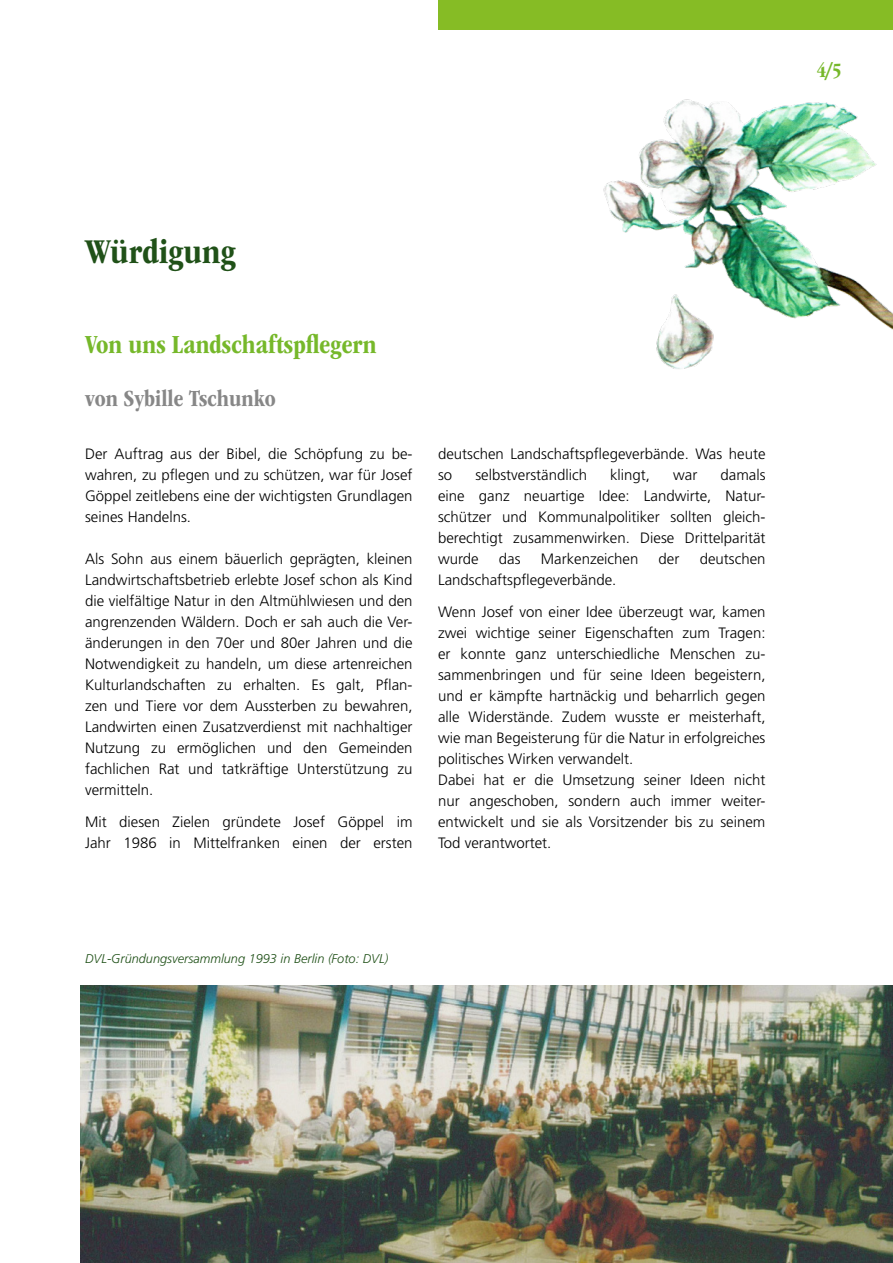
<style>
.page{position:relative;width:893px;height:1263px;background:#fff}
.page>*{position:absolute;margin:0;border:0;box-sizing:border-box;transform-origin:0 0}
.t1{font:700 condensed 36px "ITC Garamond Std";color:#205118}
.H2{font:700 condensed 27px "ITC Garamond Std";color:#76b82a}
.H3{font:700 condensed 24px "ITC Garamond Std";color:#878787}
.t2{font:700 condensed 21px "ITC Garamond Std";color:#76b82a}
.LT_2-Sp{font:300 15px/21px "Frutiger LT Std";color:#000;text-align:justify}
.BU_-_grün_1sp{font:italic 300 12.75px "Frutiger LT Std";color:#205118}
</style>
<div class="page">
<div style="left:438px;top:0;width:455px;height:30px;background:#86bc25"></div>
<img style="left:81px;top:986px;width:812px;height:277px">
<img style="left:603px;top:99px;width:290px;height:270px">
<h3 class="t2" style="left:817px;top:58px;width:27px">4/5</h3>
<h1 class="t1" style="left:85px;top:232px;width:152px">Würdigung</h1>
<h1 class="H2" style="left:85px;top:330px;width:293px">Von uns Landschaftspflegern</h1>
<h1 class="H3" style="left:85px;top:385px;width:192px">von Sybille Tschunko</h1>
<p class="LT_2-Sp" style="left:85px;top:444px;width:329px">Der Auftrag aus der Bibel, die Schöpfung zu be&shy;wahren, zu pflegen und zu schützen, war für Josef Göppel zeitlebens eine der wichtigsten Grundlagen seines Handelns.</p>
<p class="LT_2-Sp" style="left:85px;top:549px;width:329px">Als Sohn aus einem bäuerlich geprägten, kleinen Landwirtschaftsbetrieb erlebte Josef schon als Kind die vielfältige Natur in den Altmühlwiesen und den angrenzenden Wäldern. Doch er sah auch die Ver&shy;änderungen in den 70er und 80er Jahren und die Notwendigkeit zu handeln, um diese artenreichen Kulturlandschaften zu erhalten. Es galt, Pflan&shy;zen und Tiere vor dem Aussterben zu bewahren, Landwirten einen Zusatzverdienst mit nachhaltiger Nutzung zu ermöglichen und den Gemeinden fachlichen Rat und tatkräftige Unterstützung zu vermitteln.</p>
<p class="LT_2-Sp" style="left:85px;top:811px;width:329px">Mit diesen Zielen gründete Josef Göppel im<br>Jahr 1986 in Mittelfranken einen der ersten</p>
<p class="LT_2-Sp" style="left:438px;top:444px;width:329px">deutschen Landschaftspflegeverbände. Was heute so</p>
<p class="LT_2-Sp" style="left:438px;top:465px;width:329px;text-indent:282px">damals eine ganz neuartige Idee: Landwirte, Natur&shy;schützer und Kommunalpolitiker sollten gleich&shy;berechtigt zusammenwirken. Diese Drittelparität wurde</p>
<p class="LT_2-Sp" style="left:475px;top:465px;width:113px">selbstverständlich</p>
<p class="LT_2-Sp" style="left:610px;top:465px;width:42px">klingt,</p>
<p class="LT_2-Sp" style="left:673px;top:465px;width:26px">war</p>
<p class="LT_2-Sp" style="left:499px;top:549px;width:23px">das</p>
<p class="LT_2-Sp" style="left:541px;top:549px;width:99px">Markenzeichen</p>
<p class="LT_2-Sp" style="left:659px;top:549px;width:22px">der</p>
<p class="LT_2-Sp" style="left:700px;top:549px;width:67px">deutschen</p>
<p class="LT_2-Sp" style="left:438px;top:570px;width:180px">Landschaftspflegeverbände.</p>
<p class="LT_2-Sp" style="left:438px;top:601px;width:329px">Wenn Josef von einer Idee überzeugt war, kamen zwei wichtige seiner Eigenschaften zum Tragen: er konnte ganz unterschiedliche Menschen zu&shy;sammenbringen und für seine Ideen begeistern, und er kämpfte hartnäckig und beharrlich gegen alle Widerstände. Zudem wusste er meisterhaft, wie man Begeisterung für die Natur in erfolgreiches politisches Wirken verwandelt.</p>
<p class="LT_2-Sp" style="left:438px;top:769px;width:329px">Dabei hat er die Umsetzung seiner Ideen nicht nur angeschoben, sondern auch immer weiter&shy;entwickelt und sie als Vorsitzender bis zu seinem Tod verantwortet.</p>
<p class="BU_-_grün_1sp" style="left:85px;top:952px;width:305px">DVL-Gründungsversammlung 1993 in Berlin (Foto: DVL)</p>
</div>
